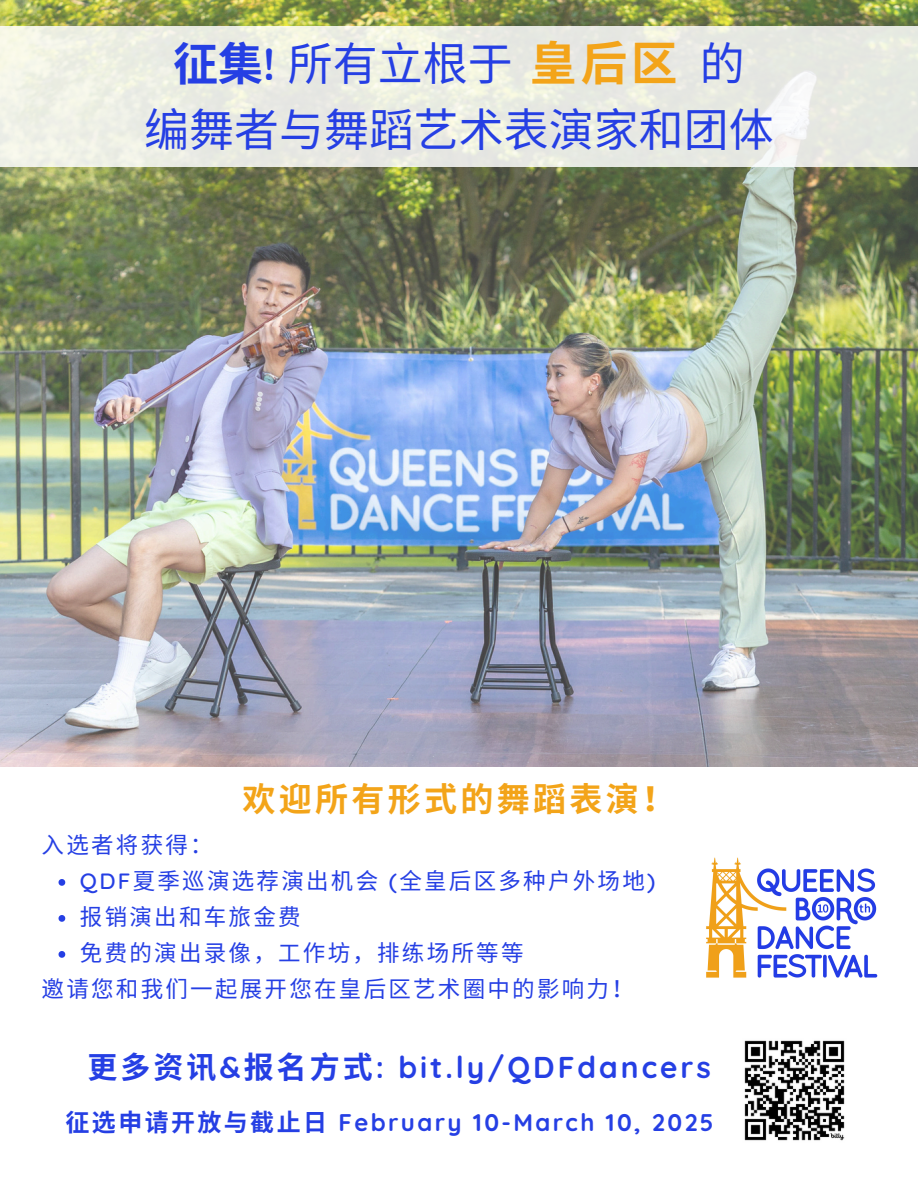
<style>
.page{position:relative;width:918px;height:1188px;background:#fff}
.page>*{position:absolute;margin:0;border:0;box-sizing:border-box;transform-origin:0 0}
.t1{font:45px/66.3px "Noto Sans CJ Ksc";color:#253fe4}
.t2{font:700 33px "Noto Sans CJ Ksc";letter-spacing:.1em;color:#f3a419}
.t3{font:700 30px "Quicksand";letter-spacing:.1em;color:#253fe4}
.t4{font:700 24px "Quicksand";letter-spacing:.1em;color:#253fe4}
.t5{font:22.5px "Noto Sans CJ Ksc";letter-spacing:.1em;color:#253fe4}
.s1{font-weight:700}
.s2{font-family:"Quicksand";font-weight:700}
.s3{font-weight:700;font-size:46.5px;color:#f3a419}
.s4{font-family:"Quicksand";font-weight:500}
.s5{font-family:"Noto Sans CJ Ksc"}
</style>
<div class="page">
<img style="left:0;top:0;width:918px;height:766px">
<img style="left:706px;top:857px;width:172px;height:121px">
<svg style="left:59px;top:879px;width:6px;height:7px"></svg>
<svg style="left:59px;top:915px;width:6px;height:7px"></svg>
<svg style="left:59px;top:951px;width:6px;height:7px"></svg>
<svg style="left:0;top:26px;width:918px;height:141px;background:#eaece3"></svg>
<img style="left:744px;top:1040px;width:101px;height:101px">
<p class="t1" style="left:173px;top:28px;width:506px"><span class="s1">征集</span><span class="s2">!</span> 所有立根于<span class="s3">皇后区</span></p>
<p class="t1" style="left:144px;top:28px;width:631px;text-indent:556px">的编舞者与舞蹈艺术表演家和团体</p>
<p class="t2" style="left:243px;top:773px;width:434px">欢迎所有形式的舞蹈表演！</p>
<p class="t5" style="left:42px;top:827px;width:173px">入选者将获得：</p>
<h1 class="t5" style="left:80px;top:863px;width:577px"><span class="s4">QDF</span>夏季巡演选荐演出机会 <span class="s4">(</span>全皇后区多种户外场地<span class="s4">)</span></h1>
<h1 class="t5" style="left:80px;top:899px;width:222px">报销演出和车旅金费</h1>
<h2 class="t5" style="left:80px;top:935px;width:445px">免费的演出录像，工作坊，排练场所等等</h2>
<h3 class="t5" style="left:42px;top:971px;width:594px">邀请您和我们一起展开您在皇后区艺术圈中的影响力！</h3>
<h3 class="t3" style="left:88px;top:1048px;width:625px"><span class="s5">更多资讯</span>&amp;<span class="s5">报名方式</span>: bit.ly/QDFdancers</h3>
<p class="t4" style="left:66px;top:1107px;width:650px"><span class="s5">征选申请开放与截止日</span> February 10-March 10, 2025</p>
</div>
